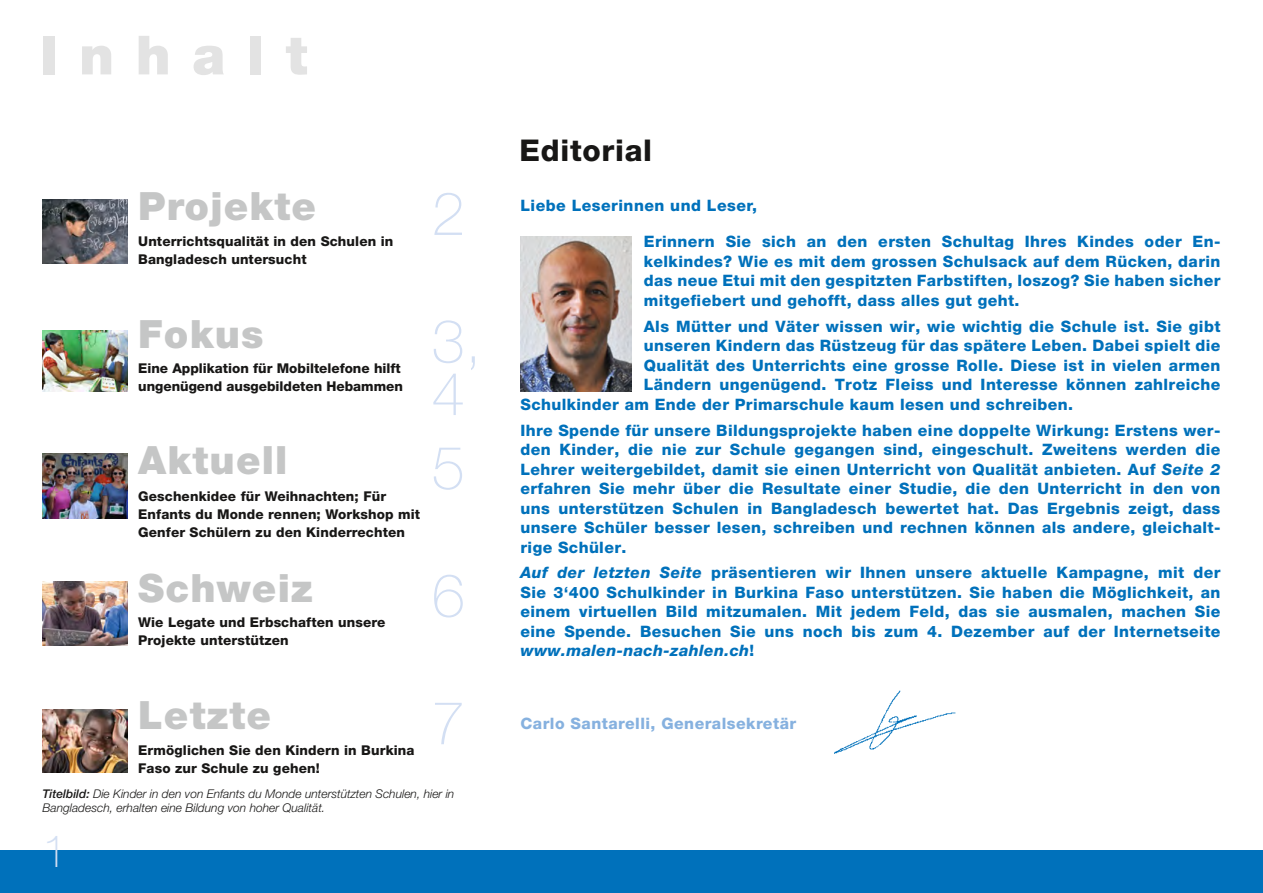
<style>
.page{position:relative;width:1263px;height:893px;background:#fff}
.page>*{position:absolute;margin:0;border:0;box-sizing:border-box;transform-origin:0 0}
.t1{font:100 60px/52.5px "Helvetica Neue LT Pro";color:#d3dff3}
.t2{font:900 54px "Helvetica Neue LT Pro";letter-spacing:.4em;color:#e3e3e3}
.t3{font:100 45px "Helvetica Neue LT Pro";color:#d3dff3}
.t4{font:900 39px "Helvetica Neue LT Pro";letter-spacing:.03em;color:#c5c6c6}
.t5{font:800 30px "Helvetica Neue LT Pro";letter-spacing:.025em;color:#181716}
.t6{font:800 15.75px/19.5px "Helvetica Neue LT Pro";letter-spacing:.025em;color:#0071bb;text-align:justify}
.t7{font:800 15.75px "Helvetica Neue LT Pro";letter-spacing:.03em;color:#86b1df}
.t8{font:800 13.5px/18px "Helvetica Neue LT Pro";letter-spacing:.01em;color:#181716}
.t9{font:italic 300 12px/14.4px "Helvetica Neue LT Pro";color:#181716}
.s1{font-weight:500}
.s2{font-style:italic}
</style>
<div class="page">
<div style="left:0;top:850px;width:1263px;height:43px;background:#0071bb"></div>
<img style="left:43px;top:200px;width:85px;height:64px">
<img style="left:43px;top:454px;width:85px;height:65px">
<img style="left:43px;top:581px;width:85px;height:64px">
<img style="left:43px;top:709px;width:85px;height:64px">
<img style="left:43px;top:330px;width:85px;height:61px">
<img style="left:520px;top:236px;width:111px;height:155px">
<img style="left:834px;top:690px;width:122px;height:64px">
<h2 class="t2" style="left:40px;top:23px;width:269px">Inhalt</h2>
<h3 class="t4" style="left:138px;top:183px;width:179px">Projekte</h3>
<p class="t8" style="left:138px;top:232px;width:257px">Unterrichtsqualität in den Schulen in<br>Bangladesch untersucht</p>
<h1 class="t1" style="left:432px;top:187px;width:35px">2</h1>
<h3 class="t4" style="left:138px;top:310px;width:127px">Fokus</h3>
<p class="t8" style="left:138px;top:359px;width:266px">Eine Applikation für Mobiltelefone hilft ungenügend ausgebildeten Hebammen</p>
<h3 class="t4" style="left:138px;top:437px;width:151px">Aktuell</h3>
<p class="t8" style="left:138px;top:487px;width:283px">Geschenkidee für Weihnachten; Für<br>Enfants du Monde rennen; Workshop mit<br>Genfer Schülern zu den Kinderrechten</p>
<h1 class="t1" style="left:432px;top:315px;width:52px">3,<br>4</h1>
<h1 class="t1" style="left:432px;top:441px;width:35px">5</h1>
<h3 class="t4" style="left:138px;top:565px;width:176px">Schweiz</h3>
<p class="t8" style="left:138px;top:613px;width:249px">Wie Legate und Erbschaften unsere<br>Projekte unterstützen</p>
<h1 class="t1" style="left:432px;top:569px;width:35px">6</h1>
<h3 class="t4" style="left:138px;top:692px;width:134px">Letzte</h3>
<h1 class="t1" style="left:432px;top:697px;width:35px">7</h1>
<p class="t8" style="left:138px;top:741px;width:278px">Ermöglichen Sie den Kindern in Burkina<br>Faso zur Schule zu gehen!</p>
<p class="t9" style="left:43px;top:786px;width:413px"><span class="s1">Titelbild:</span> Die Kinder in den von Enfants du Monde unterstützten Schulen, hier in<br>Bangladesch, erhalten eine Bildung von hoher Qualität.</p>
<h3 class="t3" style="left:43px;top:825px;width:27px">1</h3>
<h3 class="t5" style="left:519px;top:132px;width:134px">Editorial</h3>
<p class="t6" style="left:520px;top:196px;width:238px">Liebe Leserinnen und Leser,</p>
<p class="t6" style="left:644px;top:232px;width:578px">Erinnern Sie sich an den ersten Schultag Ihres Kindes oder En&shy;kelkindes? Wie es mit dem grossen Schulsack auf dem Rücken, darin das neue Etui mit den gespitzten Farbstiften, loszog? Sie haben sicher mitgefiebert und gehofft, dass alles gut geht.</p>
<p class="t6" style="left:644px;top:316px;width:578px">Als Mütter und Väter wissen wir, wie wichtig die Schule ist. Sie gibt</p>
<p class="t6" style="left:644px;top:336px;width:578px">unseren Kindern das Rüstzeug für das spätere Leben. Dabei spielt die</p>
<p class="t6" style="left:644px;top:355px;width:578px">Qualität des Unterrichts eine grosse Rolle. Diese ist in vielen armen</p>
<p class="t6" style="left:644px;top:375px;width:578px">Ländern ungenügend. Trotz Fleiss und Interesse können zahlreiche</p>
<p class="t6" style="left:520px;top:394px;width:554px">Schulkinder am Ende der Primarschule kaum lesen und schreiben.</p>
<p class="t6" style="left:520px;top:420px;width:701px">Ihre Spende für unsere Bildungsprojekte haben eine doppelte Wirkung: Erstens wer&shy;den Kinder, die nie zur Schule gegangen sind, eingeschult. Zweitens werden die Lehrer weitergebildet, damit sie einen Unterricht von Qualität anbieten. Auf <span class="s2">Seite 2 </span>erfahren Sie mehr über die Resultate einer Studie, die den Unterricht in den von uns unterstützen Schulen in Bangladesch bewertet hat. Das Ergebnis zeigt, dass unsere Schüler besser lesen, schreiben und rechnen können als andere, gleichalt&shy;rige Schüler.</p>
<p class="t6" style="left:520px;top:563px;width:701px"><span class="s2">Auf der letzten Seite</span> präsentieren wir Ihnen unsere aktuelle Kampagne, mit der Sie 3‘400 Schulkinder in Burkina Faso unterstützen. Sie haben die Möglichkeit, an einem virtuellen Bild mitzumalen. Mit jedem Feld, das sie ausmalen, machen Sie eine Spende. Besuchen Sie uns noch bis zum 4. Dezember auf der Internetseite <span class="s2">www.malen-nach-zahlen.ch</span>!</p>
<p class="t7" style="left:520px;top:714px;width:277px">Carlo Santarelli, Generalsekretär</p>
</div>
